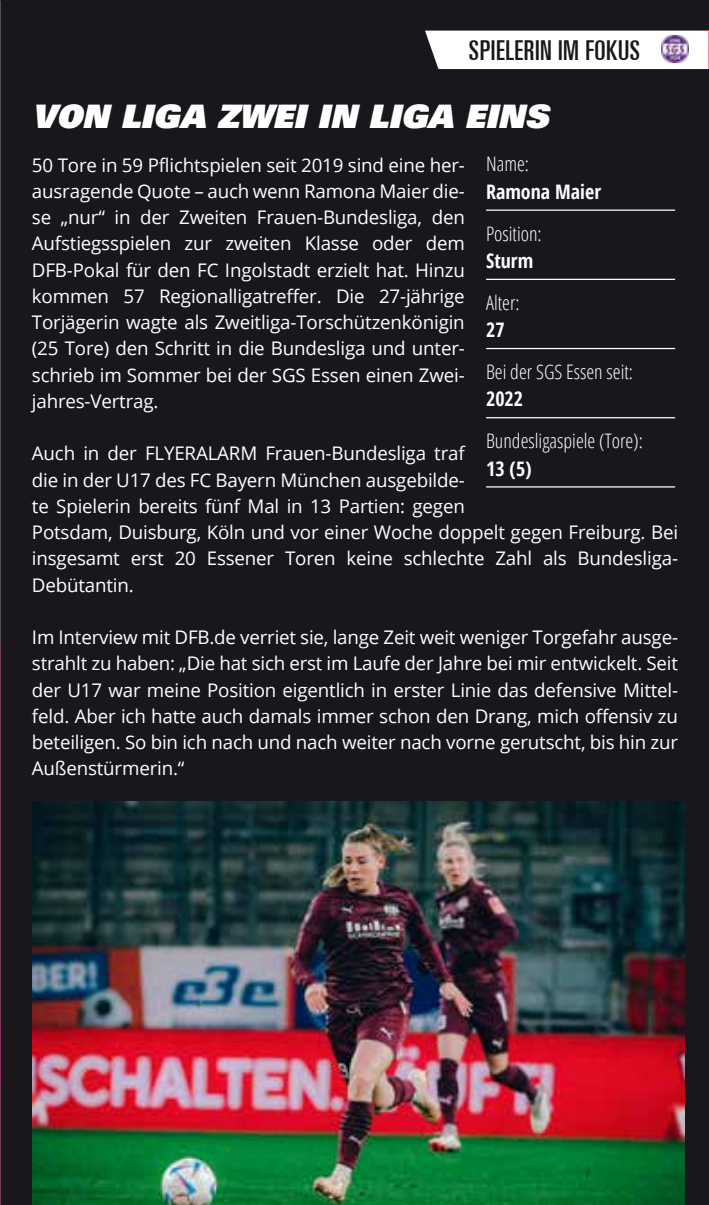
<style>
.page{position:relative;width:709px;height:1205px;background:#fff}
.page>*{position:absolute;margin:0;border:0;box-sizing:border-box;transform-origin:0 0}
.t1{font:32.5px "Univers LT Pro 85 X Black Obl";color:#fff}
.t2{font:ultra-condensed 27.5px "Univers LT";letter-spacing:.02em;color:#1a171c}
.t3{font:300 condensed 20px "Open Sans";color:#fff}
.t4{font:700 condensed 20px "Open Sans";color:#fff}
.t5{font:18.75px/26.2px "Open Sans";letter-spacing:-.01em;color:#fff;text-align:justify}
</style>
<div class="page">
<div style="left:0;top:0;width:708px;height:1205px;background:#1a171c"></div>
<img style="left:708px;top:589px;width:1px;height:612px">
<hr style="left:708px;top:31px;width:1px;height:38px;background:#e2001a">
<img style="left:32px;top:802px;width:652px;height:403px">
<div style="left:425px;top:31px;width:283px;height:38px;background:#fff"></div>
<hr style="left:486px;top:209px;width:189px;height:2px;background:#fff">
<hr style="left:486px;top:279px;width:189px;height:1px;background:#fff">
<hr style="left:486px;top:348px;width:189px;height:1px;background:#fff">
<hr style="left:486px;top:417px;width:189px;height:1px;background:#fff">
<hr style="left:486px;top:486px;width:189px;height:1px;background:#fff">
<img style="left:0;top:0;width:1px;height:1205px">
<img style="left:661px;top:35px;width:27px;height:27px">
<hr style="left:0;top:0;width:708px;height:1px;background:#1a171c">
<h2 class="t2" style="left:469px;top:35px;width:172px">SPIELERIN IM FOKUS</h2>
<h1 class="t1" style="left:32px;top:95px;width:517px">VON LIGA ZWEI IN LIGA EINS</h1>
<p class="t3" style="left:486px;top:151px;width:44px">Name:</p>
<p class="t4" style="left:486px;top:178px;width:116px">Ramona Maier</p>
<p class="t3" style="left:486px;top:220px;width:57px">Position:</p>
<p class="t4" style="left:486px;top:247px;width:49px">Sturm</p>
<p class="t3" style="left:486px;top:289px;width:35px">Alter:</p>
<p class="t4" style="left:486px;top:316px;width:20px">27</p>
<p class="t3" style="left:486px;top:358px;width:148px">Bei der SGS Essen seit:</p>
<p class="t4" style="left:486px;top:385px;width:39px">2022</p>
<p class="t3" style="left:486px;top:427px;width:158px">Bundesligaspiele (Tore):</p>
<p class="t4" style="left:486px;top:454px;width:47px">13 (5)</p>
<p class="t5" style="left:32px;top:151px;width:434px">50 Tore in 59 Pflichtspielen seit 2019 sind eine her&shy;ausragende Quote – auch wenn Ramona Maier die&shy;se „nur“ in der Zweiten Frauen-Bundesliga, den Aufstiegsspielen zur zweiten Klasse oder dem DFB-Pokal für den FC Ingolstadt erzielt hat. Hinzu kommen 57 Regionalligatreffer. Die 27-jährige Torjägerin wagte als Zweitliga-Torschützenkönigin (25 Tore) den Schritt in die Bundesliga und unter&shy;schrieb im Sommer bei der SGS Essen einen Zwei&shy;jahres-Vertrag.</p>
<p class="t5" style="left:32px;top:440px;width:647px;text-align:left">Auch in der FLYERALARM Frauen-Bundesliga traf<br>die in der U17 des FC Bayern München ausgebilde-<br>te Spielerin bereits fünf Mal in 13 Partien: gegen<br>Potsdam, Duisburg, Köln und vor einer Woche doppelt gegen Freiburg. Bei insgesamt erst 20 Essener Toren keine schlechte Zahl als Bundesliga-Debütantin.</p>
<p class="t5" style="left:32px;top:624px;width:647px">Im Interview mit DFB.de verriet sie, lange Zeit weit weniger Torgefahr ausge&shy;strahlt zu haben: „Die hat sich erst im Laufe der Jahre bei mir entwickelt. Seit der U17 war meine Position eigentlich in erster Linie das defensive Mittel&shy;feld. Aber ich hatte auch damals immer schon den Drang, mich offensiv zu beteiligen. So bin ich nach und nach weiter nach vorne gerutscht, bis hin zur Außenstürmerin.“</p>
</div>
